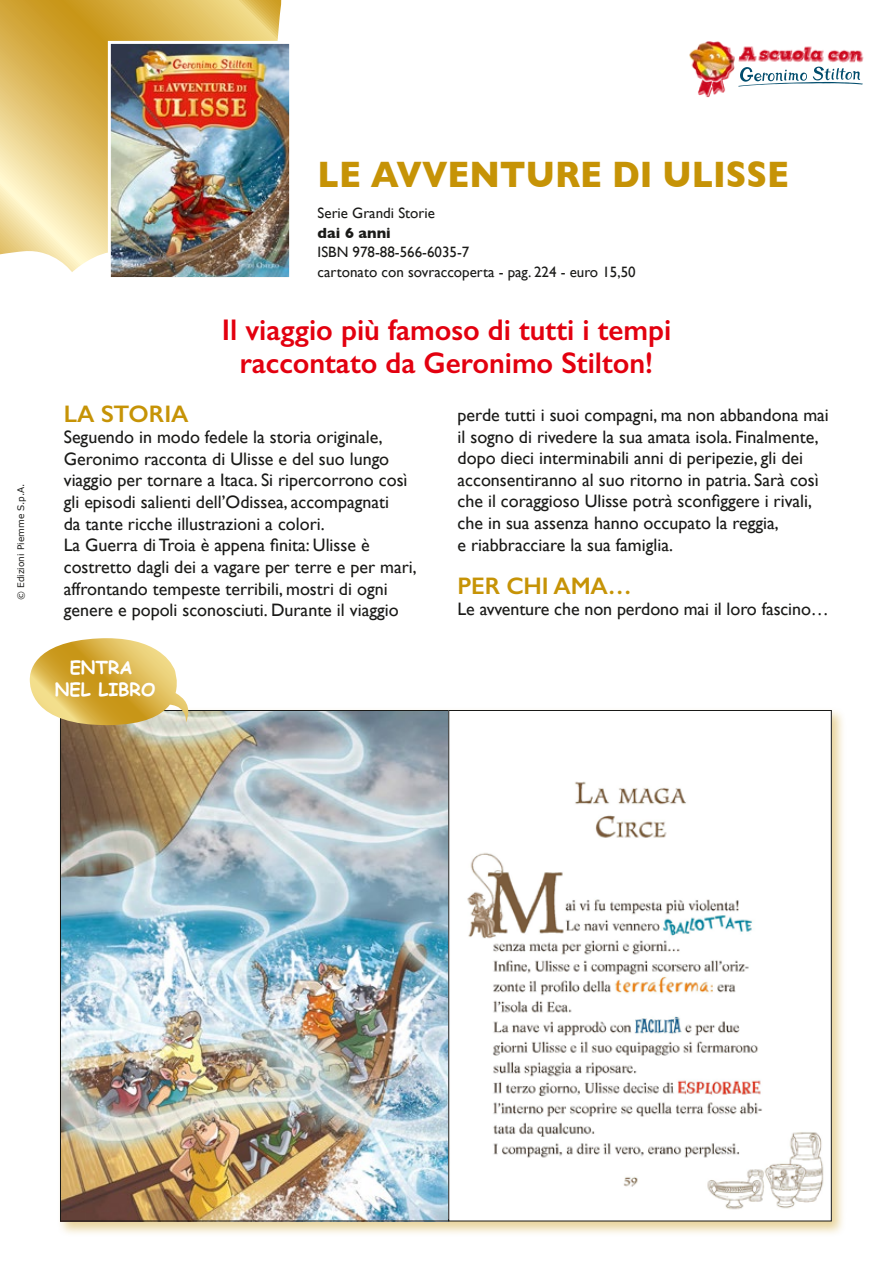
<style>
.page{position:relative;width:893px;height:1263px;background:#fff}
.page>*{position:absolute;margin:0;border:0;box-sizing:border-box;transform-origin:0 0}
.t1{font:700 37.5px "Gill Sans";color:#c69306;scale:.9 1}
.t2{font:600 30px/33px "Gill Sans";color:#e3000f;text-align:center}
.t3{font:600 24px "Gill Sans";letter-spacing:-.01em;color:#c69306}
.t4{font:18px/21.6px "Gill Sans";color:#1a1a18}
.t5{font:700 18px/21.6px "Comic Sans MS";color:#fff;text-align:center}
.t6{font:15px/19.5px "Gill Sans";color:#1a1a18}
.t7{font:700 15px "Gill Sans";color:#1a1a18}
.t8{font:9px "Verdana";color:#1a1a18}
</style>
<div class="page">
<svg style="left:0;top:0;width:282px;height:272px;background:#e3c572"></svg>
<img style="left:106px;top:39px;width:184px;height:238px">
<div style="left:57px;top:707px;width:790px;height:529px;background:#c69306;opacity:.4"></div>
<img style="left:62px;top:712px;width:385px;height:507px">
<img style="left:450px;top:712px;width:380px;height:507px">
<svg style="left:30px;top:638px;width:163px;height:88px"></svg>
<img style="left:689px;top:41px;width:175px;height:57px">
<svg style="left:738px;top:67px;width:125px;height:20px"></svg>
<p class="t8" style="left:15px;top:600px;width:118px;rotate:-90deg">© Edizioni Piemme S.p.A.</p>
<h1 class="t1" style="left:318px;top:145px;width:525px">LE AVVENTURE DI ULISSE</h1>
<p class="t6" style="left:318px;top:203px;width:119px">Serie Grandi Storie</p>
<p class="t7" style="left:318px;top:221px;width:75px">dai 6 anni</p>
<p class="t6" style="left:318px;top:242px;width:319px">ISBN 978-88-566-6035-7<br>cartonato con sovraccoperta - pag. 224 - euro 15,50</p>
<h2 class="t2" style="left:222px;top:313px;width:451px">Il viaggio più famoso di tutti i tempi raccontato da Geronimo Stilton!</h2>
<h3 class="t3" style="left:64px;top:399px;width:126px">LA STORIA</h3>
<p class="t4" style="left:64px;top:426px;width:354px">Seguendo in modo fedele la storia originale, Geronimo racconta di Ulisse e del suo lungo viaggio per tornare a Itaca. Si ripercorrono così gli episodi salienti dell’Odissea, accompagnati<br>da tante ricche illustrazioni a colori.<br>La Guerra di Troia è appena finita: Ulisse è costretto dagli dei a vagare per terre e per mari, affrontando tempeste terribili, mostri di ogni genere e popoli sconosciuti. Durante il viaggio</p>
<p class="t5" style="left:55px;top:656px;width:102px">ENTRA<br>NEL LIBRO</p>
<p class="t4" style="left:458px;top:404px;width:373px">perde tutti i suoi compagni, ma non abbandona mai il sogno di rivedere la sua amata isola. Finalmente, dopo dieci interminabili anni di peripezie, gli dei acconsentiranno al suo ritorno in patria. Sarà così che il coraggioso Ulisse potrà sconfiggere i rivali, che in sua assenza hanno occupato la reggia,<br>e riabbracciare la sua famiglia.</p>
<h3 class="t3" style="left:458px;top:571px;width:176px">PER CHI AMA…</h3>
<p class="t4" style="left:458px;top:598px;width:373px">Le avventure che non perdono mai il loro fascino…</p>
</div>
